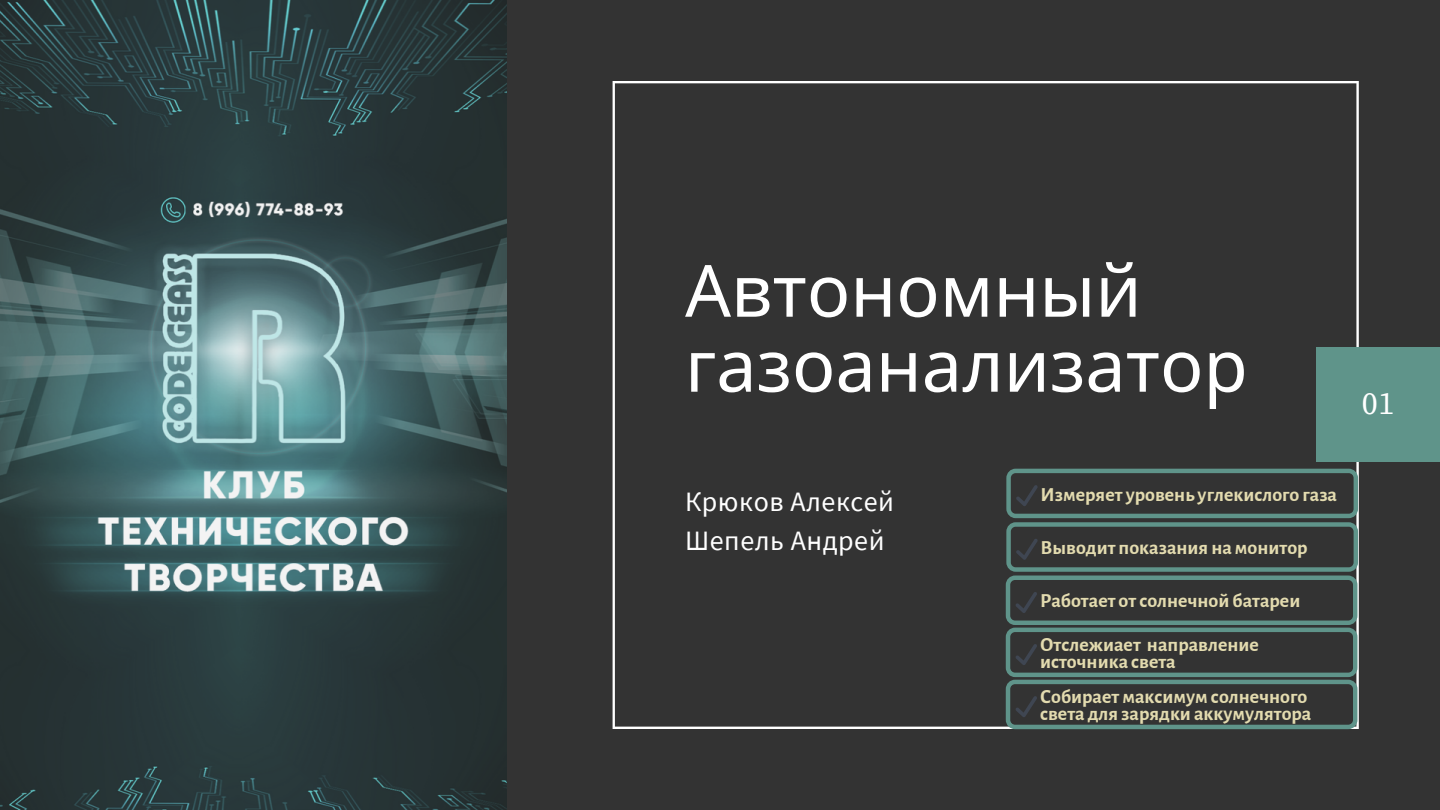
<style>
.page{position:relative;width:1440px;height:810px;background:#fff}
.page>*{position:absolute;margin:0;border:0;box-sizing:border-box;transform-origin:0 0}
.t1{font:72px/75px "Noto Sans";color:#fff}
.t2{font:32px "Source Serif Pro";color:#fff}
.t3{font:28px/39px "Source Sans Pro";letter-spacing:.02em;color:#fff}
.t4{font:700 20.1px/43.5px "Alegreya Sans";color:#e3dbaf}
</style>
<div class="page">
<div style="left:506px;top:0;width:934px;height:810px;background:#333"></div>
<svg style="left:613px;top:81px;width:746px;height:648px"></svg>
<div style="left:1316px;top:348px;width:124px;height:114px;background:#5f948a"></div>
<img style="left:0;top:0;width:506px;height:810px">
<svg style="left:1006px;top:469px;width:352px;height:260px"></svg>
<h1 class="t1" style="left:685px;top:251px;width:564px">Автономный газоанализатор</h1>
<h2 class="t2" style="left:1362px;top:385px;width:34px">01</h2>
<h3 class="t3" style="left:685px;top:482px;width:211px">Крюков Алексей<br>Шепель Андрей</h3>
<p class="t4" style="left:1041px;top:473px;width:298px">Измеряет уровень углекислого газа</p>
<p class="t4" style="left:1041px;top:526px;width:268px">Выводит показания намонитор</p>
<p class="t4" style="left:1040px;top:580px;width:262px">Работает от солнечной батареи<br>Отслежиает направление</p>
<p class="t4" style="left:1040px;top:645px;width:269px;line-height:34.9px">источника света<br>Собираетмаксимумсолнечного</p>
<p class="t4" style="left:1040px;top:693px;width:273px">света для зарядки аккумулятора</p>
</div>
